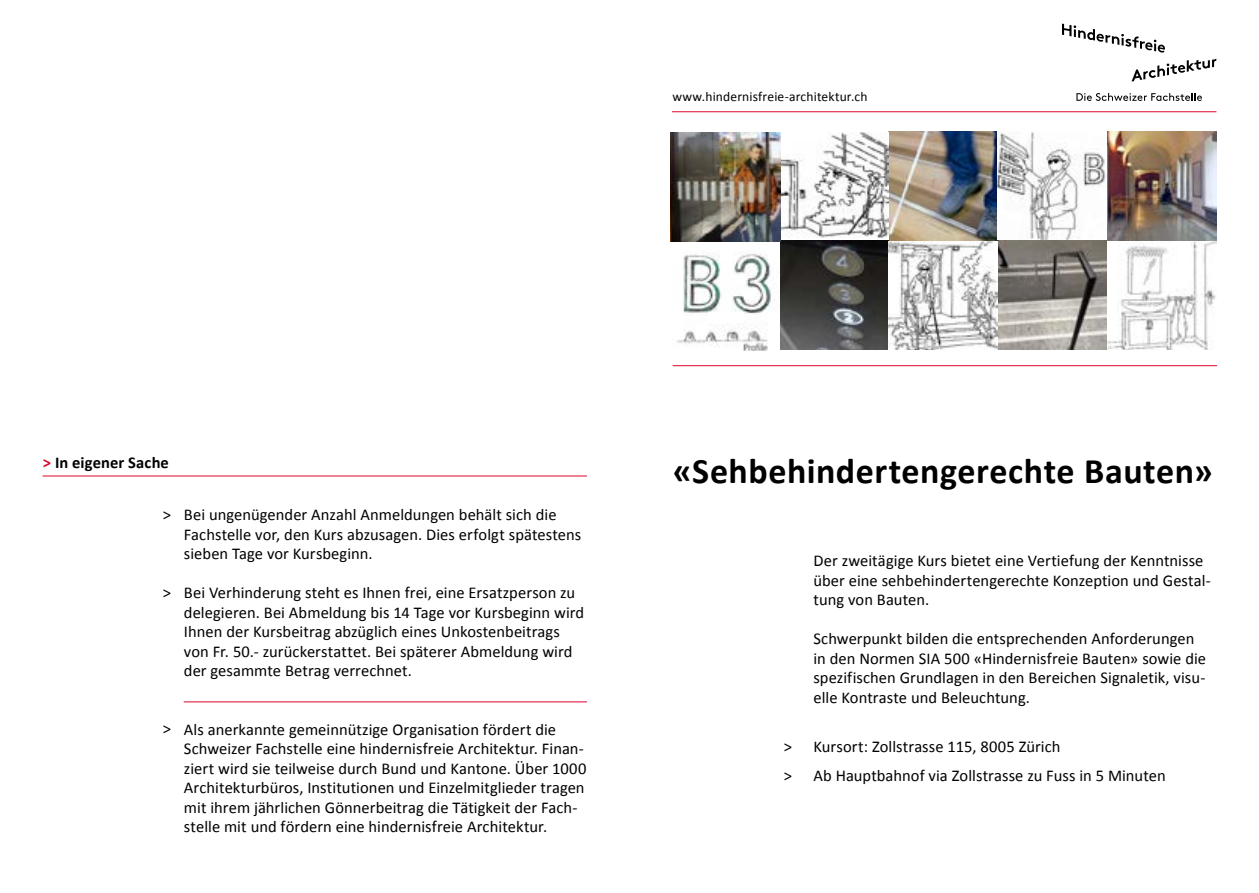
<style>
.page{position:relative;width:1259px;height:893px;background:#fff}
.page>*{position:absolute;margin:0;border:0;box-sizing:border-box;transform-origin:0 0}
.t1{font:700 36px "Calibri";letter-spacing:.015em;color:#000}
.t2{font:16.5px/19.5px "Calibri";color:#000}
.t3{font:700 16.5px "Calibri";letter-spacing:.005em;color:#000}
.t4{font:13.5px "Calibri";letter-spacing:.01em;color:#000}
.s1{color:#dd052b}
</style>
<div class="page">
<hr style="left:43px;top:476px;width:544px;height:1px;background:#dd052b">
<hr style="left:184px;top:702px;width:403px;height:1px;background:#dd052b">
<hr style="left:672px;top:111px;width:544px;height:1px;background:#dd052b">
<svg style="left:1076px;top:93px;width:126px;height:8px"></svg>
<svg style="left:1131px;top:59px;width:85px;height:23px"></svg>
<svg style="left:1062px;top:24px;width:103px;height:29px"></svg>
<hr style="left:672px;top:365px;width:545px;height:1px;background:#dd052b">
<img style="left:677px;top:132px;width:539px;height:218px">
<img style="left:888px;top:132px;width:109px;height:109px">
<img style="left:671px;top:132px;width:110px;height:110px">
<img style="left:1106px;top:132px;width:109px;height:109px">
<svg style="left:997px;top:241px;width:109px;height:109px"></svg>
<svg style="left:781px;top:241px;width:107px;height:109px"></svg>
<p class="t4" style="left:672px;top:87px;width:197px">www.hindernisfreie-architektur.ch</p>
<p class="t3" style="left:43px;top:451px;width:127px"><span class="s1">&gt;</span> In eigener Sache</p>
<h1 class="t1" style="left:673px;top:446px;width:542px">«Sehbehindertengerechte Bauten»</h1>
<p class="t2" style="left:163px;top:504px;width:10px">&gt;</p>
<p class="t2" style="left:163px;top:582px;width:10px">&gt;</p>
<p class="t2" style="left:184px;top:504px;width:399px">Bei ungenügender Anzahl Anmeldungen behält sich die<br>Fachstelle vor, den Kurs abzusagen. Dies erfolgt spätestens sieben Tage vor Kursbeginn.</p>
<p class="t2" style="left:184px;top:582px;width:402px">Bei Verhinderung steht es Ihnen frei, eine Ersatzperson zu delegieren. Bei Abmeldung bis 14 Tage vor Kursbeginn wird Ihnen der Kursbeitrag abzüglich eines Unkostenbeitrags von Fr. 50.- zurückerstattet. Bei späterer Abmeldung wird der gesammte Betrag verrechnet.</p>
<p class="t2" style="left:163px;top:719px;width:10px">&gt;</p>
<p class="t2" style="left:184px;top:719px;width:404px">Als anerkannte gemeinnützige Organisation fördert die Schweizer Fachstelle eine hindernisfreie Architektur. Finan&shy;ziert wird sie teilweise durch Bund und Kantone. Über 1000<br>Architekturbüros, Institutionen und Einzelmitglieder tragen mit ihrem jährlichen Gönnerbeitrag die Tätigkeit der Fach&shy;stelle mit und fördern eine hindernisfreie Architektur.</p>
<p class="t2" style="left:784px;top:731px;width:10px;line-height:29.2px">&gt; &gt;</p>
<p class="t2" style="left:813px;top:551px;width:399px">Der zweitägige Kurs bietet eine Vertiefung der Kenntnisse über eine sehbehindertengerechte Konzeption und Gestal&shy;tung von Bauten.</p>
<p class="t2" style="left:813px;top:629px;width:394px">Schwerpunkt bilden die entsprechenden Anforderungen in den Normen SIA 500 «Hindernisfreie Bauten» sowie die spezifischen Grundlagen in den Bereichen Signaletik, visu&shy;elle Kontraste und Beleuchtung.</p>
<p class="t2" style="left:813px;top:731px;width:354px;line-height:29.2px">Kursort: Zollstrasse 115, 8005 Zürich<br>Ab Hauptbahnof via Zollstrasse zu Fuss in 5 Minuten</p>
</div>
